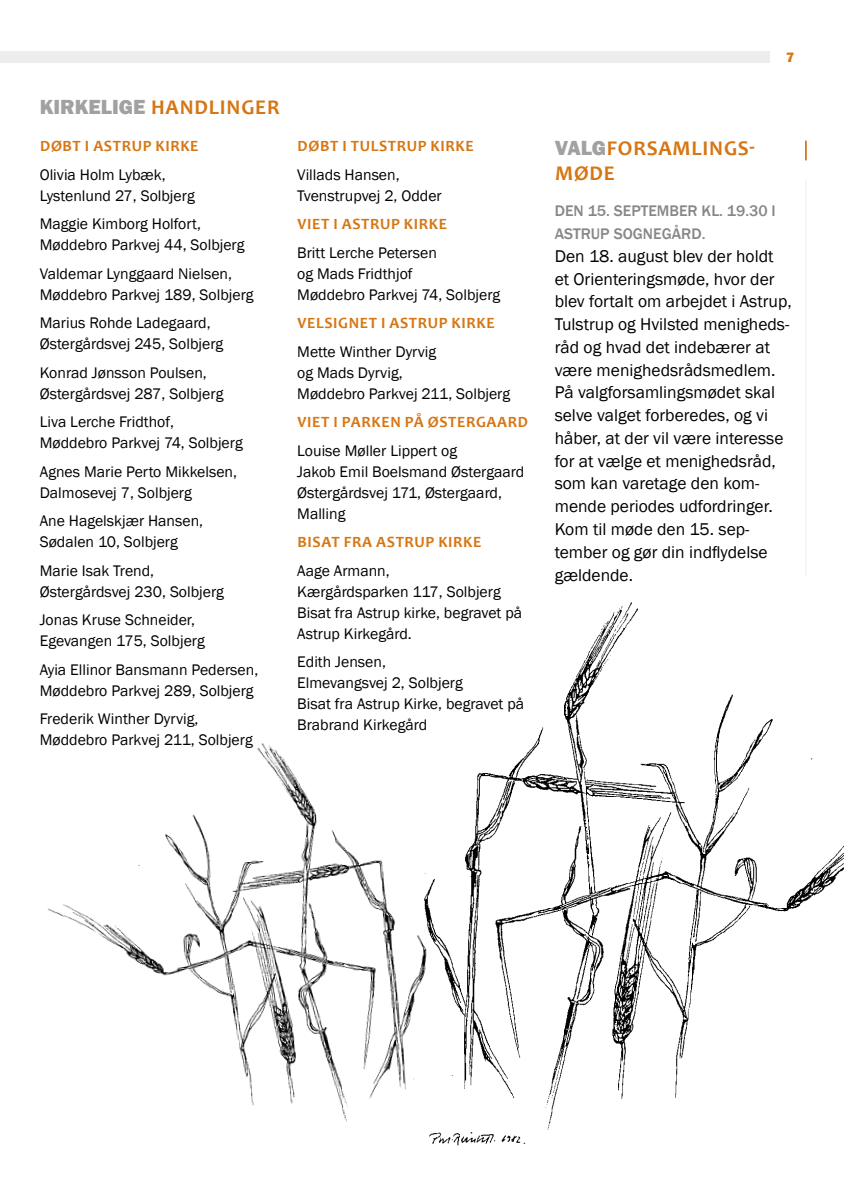
<style>
.page{position:relative;width:844px;height:1191px;background:#fff}
.page>*{position:absolute;margin:0;border:0;box-sizing:border-box;transform-origin:0 0}
.t1{font:700 21px/25.2px "Candara";letter-spacing:.04em;color:#d67613}
.t2{font:17.5px/22.8px "Franklin Gothic";color:#000}
.t3{font:15.75px/21px "Franklin Gothic";color:#000}
.t4{font:700 15.75px "Candara";letter-spacing:.04em;color:#d67613}
.t5{font:500 15.75px/22.8px "Franklin Gothic";color:#878787}
.t6{font:800 14px "Franklin Gothic";color:#d67613}
.s1{font-family:"Franklin Gothic";font-weight:800;color:#a1a1a1}
</style>
<div class="page">
<div style="left:0;top:51px;width:769px;height:11px;background:#ededed"></div>
<img style="left:432px;top:602px;width:411px;height:544px">
<img style="left:48px;top:718px;width:395px;height:421px">
<svg style="left:805px;top:141px;width:1px;height:19px"></svg>
<hr style="left:804px;top:180px;width:2px;height:396px;background:#f4f4f4">
<h1 class="t1" style="left:40px;top:95px;width:241px"><span class="s1">KIRKELIGE</span> HANDLINGER</h1>
<p class="t4" style="left:40px;top:136px;width:160px">DØBT I ASTRUP KIRKE</p>
<p class="t3" style="left:40px;top:164px;width:156px">Olivia Holm Lybæk,<br>Lystenlund 27, Solbjerg</p>
<p class="t3" style="left:40px;top:214px;width:206px">Maggie Kimborg Holfort,<br>Møddebro Parkvej 44, Solbjerg</p>
<p class="t3" style="left:40px;top:263px;width:215px">Valdemar Lynggaard Nielsen,<br>Møddebro Parkvej 189, Solbjerg</p>
<p class="t3" style="left:40px;top:313px;width:185px">Marius Rohde Ladegaard,<br>Østergårdsvej 245, Solbjerg</p>
<p class="t3" style="left:40px;top:362px;width:185px">Konrad Jønsson Poulsen,<br>Østergårdsvej 287, Solbjerg</p>
<p class="t3" style="left:40px;top:412px;width:204px">Liva Lerche Fridthof,<br>Møddebro Parkvej 74, Solbjerg</p>
<p class="t3" style="left:40px;top:461px;width:199px">Agnes Marie Perto Mikkelsen,<br>Dalmosevej 7, Solbjerg</p>
<p class="t3" style="left:40px;top:511px;width:165px">Ane Hagelskjær Hansen,<br>Sødalen 10, Solbjerg</p>
<p class="t3" style="left:40px;top:560px;width:186px">Marie Isak Trend,<br>Østergårdsvej 230, Solbjerg</p>
<p class="t3" style="left:40px;top:609px;width:166px">Jonas Kruse Schneider,<br>Egevangen 175, Solbjerg</p>
<p class="t3" style="left:40px;top:659px;width:220px">Ayia Ellinor Bansmann Pedersen,<br>Møddebro Parkvej 289, Solbjerg</p>
<p class="t3" style="left:40px;top:708px;width:214px">Frederik Winther Dyrvig,<br>Møddebro Parkvej 211, Solbjerg</p>
<p class="t4" style="left:297px;top:136px;width:178px">DØBT I TULSTRUP KIRKE</p>
<p class="t3" style="left:297px;top:164px;width:146px">Villads Hansen,<br>Tvenstrupvej 2, Odder</p>
<p class="t4" style="left:297px;top:214px;width:151px">VIET I ASTRUP KIRKE</p>
<p class="t3" style="left:297px;top:242px;width:204px">Britt Lerche Petersen<br>og Mads Fridthjof<br>Møddebro Parkvej 74, Solbjerg</p>
<p class="t4" style="left:297px;top:313px;width:198px">VELSIGNET I ASTRUP KIRKE</p>
<p class="t3" style="left:297px;top:341px;width:214px">Mette Winther Dyrvig<br>og Mads Dyrvig,<br>Møddebro Parkvej 211, Solbjerg</p>
<p class="t4" style="left:297px;top:412px;width:232px">VIET I PARKEN PÅ ØSTERGAARD</p>
<p class="t3" style="left:297px;top:440px;width:228px">Louise Møller Lippert og<br>Jakob Emil Boelsmand Østergaard<br>Østergårdsvej 171, Østergaard,<br>Malling</p>
<p class="t4" style="left:297px;top:532px;width:185px">BISAT FRA ASTRUP KIRKE</p>
<p class="t3" style="left:297px;top:560px;width:226px">Aage Armann,<br>Kærgårdsparken 117, Solbjerg<br>Bisat fra Astrup kirke, begravet på<br>Astrup Kirkegård.</p>
<p class="t3" style="left:297px;top:651px;width:228px">Edith Jensen,<br>Elmevangsvej 2, Solbjerg<br>Bisat fra Astrup Kirke, begravet på<br>Brabrand Kirkegård</p>
<p class="t6" style="left:785px;top:49px;width:10px">7</p>
<h1 class="t1" style="left:554px;top:136px;width:201px"><span class="s1">VALG</span>FORSAMLINGS-<br>MØDE</h1>
<p class="t5" style="left:554px;top:200px;width:222px">DEN 15. SEPTEMBER KL. 19.30 I<br>ASTRUP SOGNEGÅRD.</p>
<p class="t2" style="left:554px;top:245px;width:238px">Den 18. august blev der holdt et Orienteringsmøde, hvor der blev fortalt om arbejdet i Astrup,<br>Tulstrup og Hvilsted menigheds&shy;råd og hvad det indebærer at være menighedsrådsmedlem.<br>På valgforsamlingsmødet skal selve valget forberedes, og vi håber, at der vil være interesse for at vælge et menighedsråd, som kan varetage den kom&shy;mende periodes udfordringer.<br>Kom til møde den 15. sep&shy;tember og gør din indflydelse gældende.</p>
</div>
